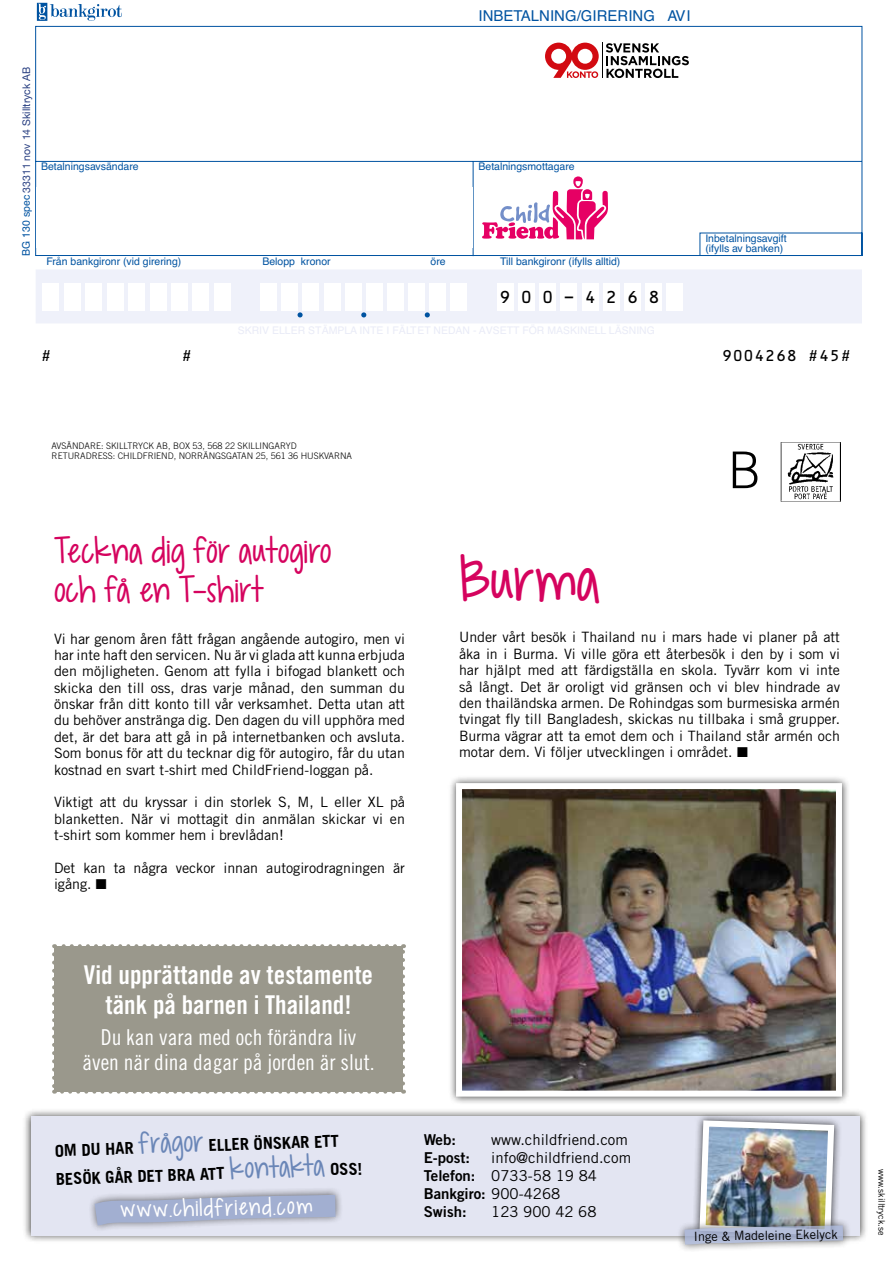
<style>
.page{position:relative;width:893px;height:1263px;background:#fff}
.page>*{position:absolute;margin:0;border:0;box-sizing:border-box;transform-origin:0 0}
.t1{font:300 50.7px "Trade Gothic";color:#000}
.t2{font:46.5px "KG Dropsof Jupiter";letter-spacing:-.005em;color:#d5035e}
.t3{font:27px/39.6px "KG Dropsof Jupiter";letter-spacing:-.005em;color:#d5035e}
.t4{font:25.95px/29.8px "Trade Gothic Bold Cond Twenty";color:#fff;text-align:center}
.t5{font:21.9px/25.2px "Trade Gothic Cond Eighteen";color:#fff;text-align:center}
.t6{font:18px "KG Dropsof Jupiter";color:#fff}
.t7{font:700 16.5px/28.5px "Trade Gothic";color:#000}
.t8{font:16.5px "OCRB Alternate";letter-spacing:.57em;color:#000}
.t9{font:15px/18px "Trade Gothic";color:#000}
.t10{font:15px "Trade Gothic Bold Two";color:#000}
.t11{font:15px "Helvetica";color:#0053a1}
.t12{font:15px "OCRB Alternate";color:#000}
.t13{font:15px "OCRB";color:#000}
.t14{font:14.25px/16.4px "Trade Gothic";color:#000;text-align:justify}
.t15{font:12.75px "Trade Gothic";color:#000}
.t16{font:10.5px/9.8px "Helvetica";color:#0053a1}
.t17{font:10.5px "Helvetica Neue";color:#263d80}
.t18{font:300 9px/10.4px "Trade Gothic";color:#000}
.t19{font:9px "Trade Gothic";color:#000}
.s1{font-family:"Helvetica";color:#0053a1}
.s2{font-family:"OCRB"}
.s3{font-family:"KG Dropsof Jupiter";font-weight:400;font-size:22.5px;color:#6a86b7}
.s4{font-family:"Trade Gothic Bold Two"}
.s5{font-family:"Trade Gothic"}
</style>
<div class="page">
<div style="left:36px;top:269px;width:826px;height:54px;background:#eff1fa"></div>
<div style="left:64px;top:283px;width:17px;height:27px;background:#fff"></div>
<div style="left:85px;top:283px;width:17px;height:27px;background:#fff"></div>
<div style="left:42px;top:283px;width:17px;height:27px;background:#fff"></div>
<div style="left:107px;top:283px;width:17px;height:27px;background:#fff"></div>
<div style="left:128px;top:283px;width:17px;height:27px;background:#fff"></div>
<div style="left:150px;top:283px;width:16px;height:27px;background:#fff"></div>
<div style="left:171px;top:283px;width:17px;height:27px;background:#fff"></div>
<div style="left:193px;top:283px;width:16px;height:27px;background:#fff"></div>
<div style="left:214px;top:283px;width:17px;height:27px;background:#fff"></div>
<div style="left:260px;top:283px;width:17px;height:27px;background:#fff"></div>
<div style="left:281px;top:283px;width:17px;height:27px;background:#fff"></div>
<div style="left:302px;top:283px;width:17px;height:27px;background:#fff"></div>
<div style="left:324px;top:283px;width:16px;height:27px;background:#fff"></div>
<div style="left:345px;top:283px;width:17px;height:27px;background:#fff"></div>
<div style="left:366px;top:283px;width:17px;height:27px;background:#fff"></div>
<div style="left:387px;top:283px;width:17px;height:27px;background:#fff"></div>
<div style="left:408px;top:283px;width:17px;height:27px;background:#fff"></div>
<div style="left:429px;top:283px;width:17px;height:27px;background:#fff"></div>
<div style="left:450px;top:283px;width:17px;height:27px;background:#fff"></div>
<svg style="left:425px;top:312px;width:5px;height:5px"></svg>
<svg style="left:361px;top:312px;width:5px;height:5px"></svg>
<svg style="left:298px;top:312px;width:5px;height:5px"></svg>
<div style="left:497px;top:283px;width:17px;height:27px;background:#fff"></div>
<div style="left:518px;top:283px;width:17px;height:27px;background:#fff"></div>
<div style="left:539px;top:283px;width:17px;height:27px;background:#fff"></div>
<div style="left:561px;top:283px;width:16px;height:27px;background:#fff"></div>
<div style="left:582px;top:283px;width:16px;height:27px;background:#fff"></div>
<div style="left:603px;top:283px;width:17px;height:27px;background:#fff"></div>
<div style="left:624px;top:283px;width:17px;height:27px;background:#fff"></div>
<div style="left:645px;top:283px;width:17px;height:27px;background:#fff"></div>
<div style="left:666px;top:283px;width:17px;height:27px;background:#fff"></div>
<svg style="left:35px;top:26px;width:828px;height:231px"></svg>
<svg style="left:37px;top:3px;width:85px;height:18px"></svg>
<hr style="left:602px;top:43px;width:1px;height:35px;background:#000">
<svg style="left:606px;top:43px;width:83px;height:35px"></svg>
<svg style="left:545px;top:43px;width:54px;height:35px"></svg>
<svg style="left:482px;top:176px;width:126px;height:63px"></svg>
<img style="left:780px;top:442px;width:60px;height:59px">
<div style="left:36px;top:187px;width:437px;height:61px;background:#fff"></div>
<div style="left:54px;top:946px;width:349px;height:146px;background:#9a988c"></div>
<svg style="left:52px;top:954px;width:4px;height:140px"></svg>
<svg style="left:62px;top:1090px;width:342px;height:4px"></svg>
<svg style="left:401px;top:944px;width:4px;height:139px"></svg>
<svg style="left:54px;top:944px;width:341px;height:2px"></svg>
<div style="left:23px;top:1108px;width:845px;height:135px;background:#000;opacity:.75"></div>
<div style="left:31px;top:1116px;width:829px;height:119px;background:#e3e5f2"></div>
<svg style="left:83px;top:1189px;width:264px;height:49px"></svg>
<div style="left:692px;top:1113px;width:150px;height:130px;background:#000;opacity:.75"></div>
<img style="left:673px;top:1117px;width:182px;height:133px">
<div style="left:448px;top:775px;width:402px;height:330px;background:#000;opacity:.75"></div>
<img style="left:463px;top:790px;width:372px;height:300px">
<div style="left:456px;top:783px;width:386px;height:314px;border:6px solid #fff"></div>
<p class="t11" style="left:478px;top:4px;width:214px">INBETALNING/GIRERING AVI</p>
<p class="t17" style="left:19px;top:256px;width:191px;rotate:-90deg"><span class="s1">BG 130 spec</span> 33311 nov 14 Skilltryck AB</p>
<p class="t16" style="left:41px;top:162px;width:99px">Betalningsavsändare</p>
<p class="t16" style="left:478px;top:162px;width:98px">Betalningsmottagare</p>
<p class="t16" style="left:46px;top:256px;width:137px">Från bankgironr (vid girering)</p>
<p class="t16" style="left:262px;top:256px;width:70px">Belopp kronor</p>
<p class="t16" style="left:430px;top:256px;width:17px">öre</p>
<p class="t16" style="left:500px;top:256px;width:122px">Till bankgironr (ifylls alltid)</p>
<p class="t8" style="left:499px;top:288px;width:162px">900-4268</p>
<p class="t16" style="left:705px;top:234px;width:83px">Inbetalningsavgift (ifylls av banken)</p>
<p class="t13" style="left:41px;top:347px;width:12px">#</p>
<p class="t13" style="left:181px;top:347px;width:12px">#</p>
<p class="t12" style="left:722px;top:347px;width:131px">9004268 <span class="s2">#45#</span></p>
<p class="t18" style="left:52px;top:440px;width:302px">AVSÄNDARE: SKILLTRYCK AB, BOX 53, 568 22 SKILLINGARYD<br>RETURADRESS: CHILDFRIEND, NORRÄNGSGATAN 25, 561 36 HUSKVARNA</p>
<h3 class="t3" style="left:54px;top:531px;width:279px">Teckna dig för autogiro och få en T-shirt</h3>
<p class="t14" style="left:54px;top:630px;width:353px">Vi har genom åren fått frågan angående autogiro, men vi har inte haft den servicen. Nu är vi glada att kunna erbjuda den möjligheten. Genom att fylla i bifogad blankett och skicka den till oss, dras varje månad, den summan du önskar från ditt konto till vår verksamhet. Detta utan att du behöver anstränga dig. Den dagen du vill upphöra med det, är det bara att gå in på internetbanken och avsluta.<br>Som bonus för att du tecknar dig för autogiro, får du utan kostnad en svart t-shirt med ChildFriend-loggan på.</p>
<p class="t14" style="left:54px;top:794px;width:353px">Viktigt att du kryssar i din storlek S, M, L eller XL på blanketten. När vi mottagit din anmälan skickar vi en t-shirt som kommer hem i brevlådan!</p>
<p class="t14" style="left:54px;top:859px;width:352px">Det kan ta några veckor innan autogirodragningen är igång. ■</p>
<h3 class="t4" style="left:84px;top:959px;width:291px">Vid upprättande av testamente tänk på barnen i Thailand!</h3>
<h3 class="t5" style="left:82px;top:1024px;width:294px">Du kan vara med och förändra liv även när dina dagar på jorden är slut.</h3>
<h1 class="t1" style="left:728px;top:440px;width:35px">B</h1>
<h2 class="t2" style="left:459px;top:542px;width:143px">Burma</h2>
<p class="t14" style="left:459px;top:629px;width:383px">Under vårt besök i Thailand nu i mars hade vi planer på att åka in i Burma. Vi ville göra ett återbesök i den by i som vi har hjälpt med att färdigställa en skola. Tyvärr kom vi inte så långt. Det är oroligt vid gränsen och vi blev hindrade av den thailändska armen. De Rohindgas som burmesiska armén tvingat fly till Bangladesh, skickas nu tillbaka i små grupper.<br>Burma vägrar att ta emot dem och i Thailand står armén och motar dem. Vi följer utvecklingen i området. ■</p>
<p class="t7" style="left:54px;top:1136px;width:308px;rotate:-2deg">OM DU HAR <span class="s3">frågor</span> ELLER ÖNSKAR ETT<br>BESÖK GÅR DET BRA ATT <span class="s3">kontakta</span> OSS!</p>
<p class="t10" style="left:424px;top:1130px;width:34px">Web:</p>
<p class="t9" style="left:491px;top:1130px;width:138px">www.childfriend.com</p>
<p class="t9" style="left:424px;top:1148px;width:209px;text-indent:68px">info@childfriend.com<br><span class="s4">Telefon:</span> 0733-58 19 84</p>
<p class="t10" style="left:424px;top:1184px;width:138px">Bankgiro: <span class="s5">900-4268</span></p>
<p class="t10" style="left:424px;top:1148px;width:48px">E-post:</p>
<p class="t6" style="left:120px;top:1194px;width:194px;rotate:-1deg">www.childfriend.com</p>
<p class="t10" style="left:424px;top:1202px;width:44px">Swish:</p>
<p class="t9" style="left:491px;top:1202px;width:107px">123 900 42 68</p>
<p class="t15" style="left:694px;top:1229px;width:146px;rotate:-1deg">Inge &amp; Madeleine Ekelyck</p>
<p class="t19" style="left:887px;top:1169px;width:68px;rotate:90deg">www.skilltryck.se</p>
</div>
